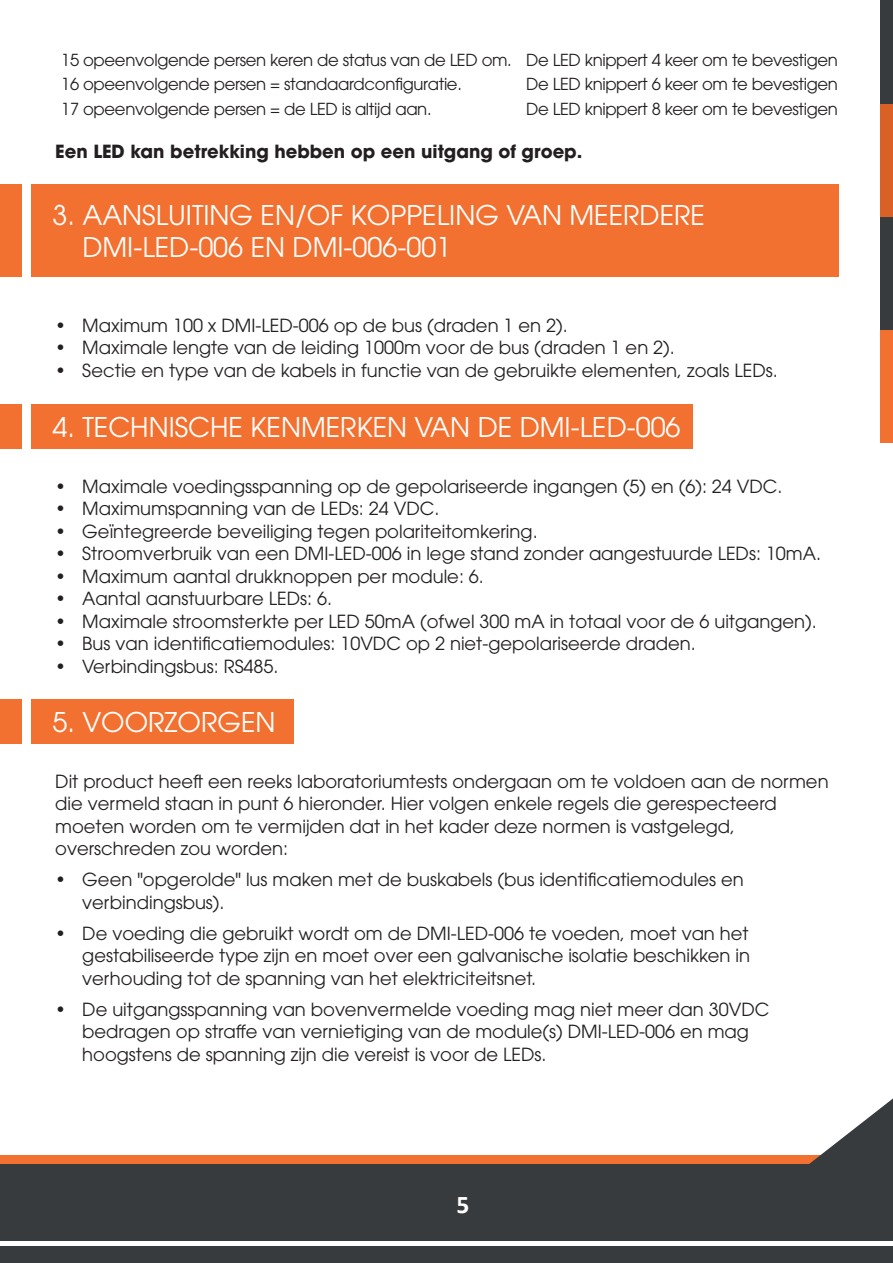
<style>
.page{position:relative;width:893px;height:1263px;background:#fff}
.page>*{position:absolute;margin:0;border:0;box-sizing:border-box;transform-origin:0 0}
.t1{font:27px/32.4px "ITC Avant Garde Pro";color:#fff}
.t2{font:700 25.5px "Calibri";color:#fff}
.Titre{font:18px/22.5px "ITC Avant Garde Pro";color:#231f20}
.Titre-2{font:700 18px "ITC Avant Garde Pro";color:#231f20}
.t3{font:16.5px "ITC Avant Garde Pro";letter-spacing:-.02em;color:#231f20}
</style>
<div class="page">
<div style="left:0;top:1164px;width:893px;height:99px;background:#373b3d"></div>
<div style="left:0;top:1155px;width:893px;height:9px;background:#f37130"></div>
<svg style="left:806px;top:1098px;width:87px;height:144px"></svg>
<hr style="left:0;top:1242px;width:893px;height:4px;background:#fff">
<div style="left:880px;top:0;width:13px;height:104px;background:#373b3d"></div>
<div style="left:880px;top:104px;width:13px;height:113px;background:#da6126"></div>
<div style="left:880px;top:217px;width:13px;height:113px;background:#373b3d"></div>
<div style="left:880px;top:330px;width:13px;height:113px;background:#f37130"></div>
<div style="left:31px;top:185px;width:808px;height:92px;background:#f37130"></div>
<div style="left:0;top:185px;width:21px;height:92px;background:#f37130"></div>
<div style="left:31px;top:405px;width:662px;height:44px;background:#f37130"></div>
<div style="left:0;top:405px;width:21px;height:44px;background:#f37130"></div>
<div style="left:31px;top:700px;width:262px;height:44px;background:#f37130"></div>
<div style="left:0;top:700px;width:21px;height:44px;background:#f37130"></div>
<p class="t3" style="left:61px;top:50px;width:452px">15 opeenvolgende persen keren de status van de LED om.</p>
<p class="t3" style="left:526px;top:50px;width:313px">De LED knippert 4 keer om te bevestigen</p>
<p class="t3" style="left:61px;top:74px;width:402px">16 opeenvolgende persen = standaardconfiguratie.</p>
<p class="t3" style="left:526px;top:74px;width:313px">De LED knippert 6 keer om te bevestigen</p>
<p class="t3" style="left:61px;top:98px;width:372px">17 opeenvolgende persen = de LED is altijd aan.</p>
<p class="t3" style="left:526px;top:98px;width:313px">De LED knippert 8 keer om te bevestigen</p>
<p class="Titre-2" style="left:55px;top:139px;width:529px">Een LED kan betrekking hebben op een uitgang of groep.</p>
<p class="t1" style="left:82px;top:198px;width:624px;text-indent:-30px">3. AANSLUITING EN/OF KOPPELING VAN MEERDERE<br>DMI-LED-006 EN DMI-006-001</p>
<p class="Titre" style="left:55px;top:314px;width:514px">• Maximum 100 x DMI-LED-006 op de bus (draden 1 en 2).</p>
<p class="Titre" style="left:55px;top:336px;width:621px">• Maximale lengte van de leiding 1000m voor de bus (draden 1 en 2).</p>
<p class="Titre" style="left:55px;top:359px;width:724px">• Sectie en type van de kabels in functie van de gebruikte elementen, zoals LEDs.</p>
<p class="t1" style="left:52px;top:410px;width:630px">4. TECHNISCHE KENMERKEN VAN DE DMI-LED-006</p>
<p class="Titre" style="left:55px;top:475px;width:729px">• Maximale voedingsspanning op de gepolariseerde ingangen (5) en (6): 24 VDC.</p>
<p class="Titre" style="left:55px;top:497px;width:386px">• Maximumspanning van de LEDs: 24 VDC.</p>
<p class="Titre" style="left:55px;top:520px;width:484px">• Geïntegreerde beveiliging tegen polariteitomkering.</p>
<p class="Titre" style="left:55px;top:542px;width:767px">• Stroomverbruik van een DMI-LED-006 in lege stand zonder aangestuurde LEDs: 10mA.</p>
<p class="Titre" style="left:55px;top:565px;width:430px">• Maximum aantal drukknoppen per module: 6.</p>
<p class="Titre" style="left:55px;top:587px;width:278px">• Aantal aanstuurbare LEDs: 6.</p>
<p class="Titre" style="left:55px;top:610px;width:763px">• Maximale stroomsterkte per LED 50mA (ofwel 300 mA in totaal voor de 6 uitgangen).</p>
<p class="Titre" style="left:55px;top:632px;width:642px">• Bus van identificatiemodules: 10VDC op 2 niet-gepolariseerde draden.</p>
<p class="Titre" style="left:55px;top:655px;width:225px">• Verbindingsbus: RS485.</p>
<p class="t1" style="left:52px;top:705px;width:224px">5. VOORZORGEN</p>
<p class="Titre" style="left:55px;top:770px;width:775px">Dit product heeft een reeks laboratoriumtests ondergaan om te voldoen aan de normen die vermeld staan in punt 6 hieronder. Hier volgen enkele regels die gerespecteerd moeten worden om te vermijden dat in het kader deze normen is vastgelegd, overschreden zou worden:</p>
<p class="Titre" style="left:82px;top:868px;width:663px;text-indent:-27px">• Geen "opgerolde" lus maken met de buskabels (bus identificatiemodules en verbindingsbus).</p>
<p class="Titre" style="left:82px;top:922px;width:669px;text-align:justify;text-indent:-27px">• De voeding die gebruikt wordt om de DMI-LED-006 te voeden, moet van het gestabiliseerde type zijn en moet over een galvanische isolatie beschikken in verhouding tot de spanning van het elektriciteitsnet.</p>
<p class="Titre" style="left:82px;top:998px;width:689px;text-indent:-27px">• De uitgangsspanning van bovenvermelde voeding mag niet meer dan 30VDC bedragen op straffe van vernietiging van de module(s) DMI-LED-006 en mag hoogstens de spanning zijn die vereist is voor de LEDs.</p>
<h2 class="t2" style="left:456px;top:1186px;width:14px">5</h2>
</div>
